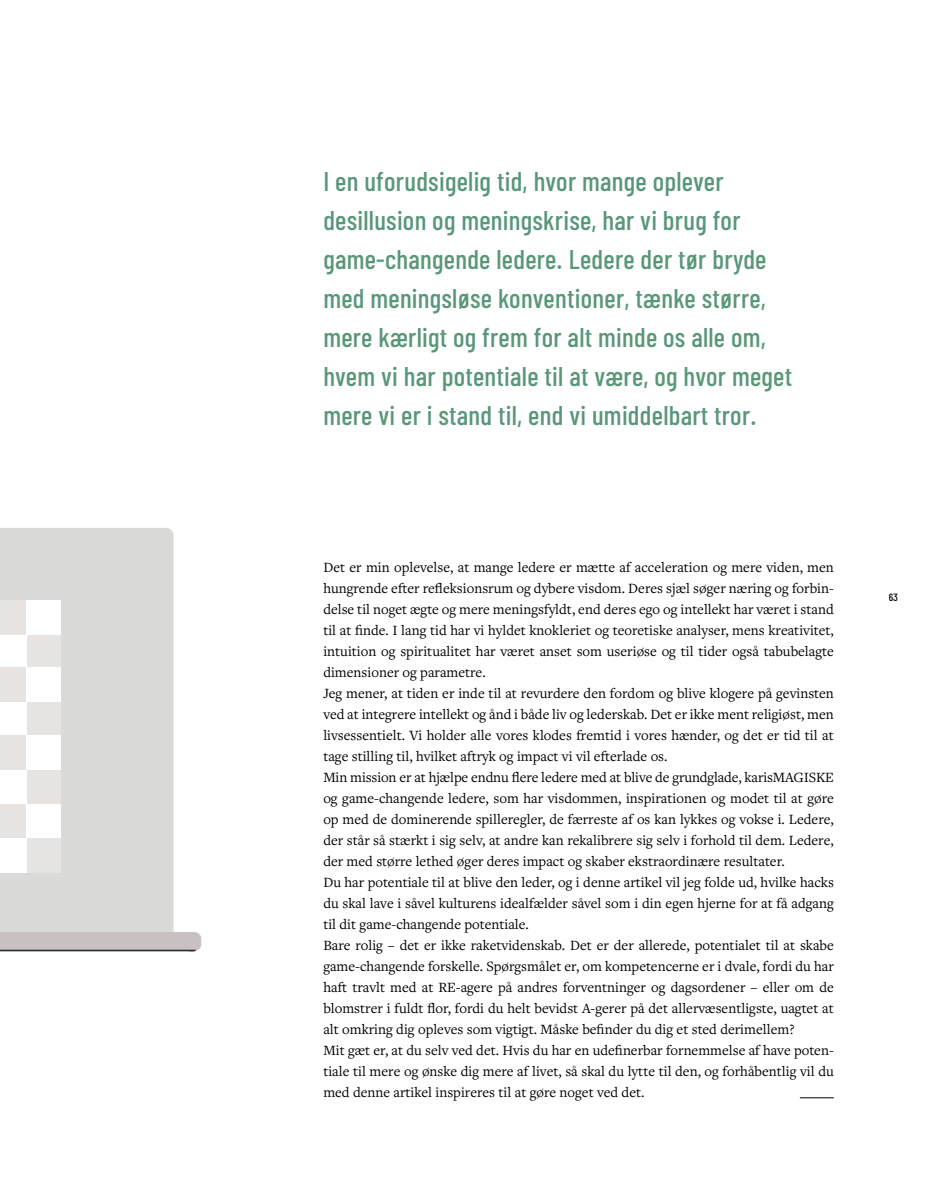
<style>
.page{position:relative;width:936px;height:1191px;background:#fff}
.page>*{position:absolute;margin:0;border:0;box-sizing:border-box;transform-origin:0 0}
.t1{font:500 27px/39px "Barlow Condensed";letter-spacing:.01em;color:#599779}
.t2{font:14.7px/21px "Freight Text Pro";color:#000}
.t3{font:500 10.5px "Barlow Condensed";color:#000}
</style>
<div class="page">
<hr style="left:800px;top:1097px;width:33px;height:1px;background:#000">
<div style="left:0;top:528px;width:173px;height:404px;background:#dadad9"></div>
<div style="left:0;top:600px;width:27px;height:35px;background:#e7e3e0"></div>
<div style="left:27px;top:600px;width:34px;height:35px;background:#fff"></div>
<div style="left:27px;top:635px;width:34px;height:34px;background:#e7e3e0"></div>
<div style="left:0;top:635px;width:27px;height:34px;background:#fff"></div>
<div style="left:0;top:667px;width:27px;height:35px;background:#e7e3e0"></div>
<div style="left:27px;top:667px;width:34px;height:35px;background:#fff"></div>
<div style="left:27px;top:702px;width:34px;height:34px;background:#e7e3e0"></div>
<div style="left:0;top:702px;width:27px;height:34px;background:#fff"></div>
<div style="left:0;top:735px;width:27px;height:35px;background:#e7e3e0"></div>
<div style="left:27px;top:735px;width:34px;height:35px;background:#fff"></div>
<div style="left:27px;top:770px;width:34px;height:34px;background:#e7e3e0"></div>
<div style="left:0;top:770px;width:27px;height:34px;background:#fff"></div>
<div style="left:0;top:804px;width:27px;height:34px;background:#e7e3e0"></div>
<div style="left:27px;top:804px;width:34px;height:34px;background:#fff"></div>
<div style="left:27px;top:838px;width:34px;height:34px;background:#e7e3e0"></div>
<div style="left:0;top:838px;width:27px;height:34px;background:#fff"></div>
<svg style="left:0;top:932px;width:201px;height:20px;background:#bcb7b7"></svg>
<p class="t1" style="left:323px;top:161px;width:470px">I en uforudsigelig tid, hvor mange oplever desillusion og meningskrise, har vi brug for game-changende ledere. Ledere der tør bryde med meningsløse konventioner, tænke større, mere kærligt og frem for alt minde os alle om, hvem vi har potentiale til at være, og hvor meget mere vi er i stand til, end vi umiddelbart tror.</p>
<p class="t2" style="left:323px;top:556px;width:512px">Det er min oplevelse, at mange ledere er mætte af acceleration og mere viden, men hungrende efter refleksionsrum og dybere visdom. Deres sjæl søger næring og forbin&shy;delse til noget ægte og mere meningsfyldt, end deres ego og intellekt har været i stand til at finde. I lang tid har vi hyldet knokleriet og teoretiske analyser, mens kreativitet, intuition og spiritualitet har været anset som useriøse og til tider også tabubelagte dimensioner og parametre.<br>Jeg mener, at tiden er inde til at revurdere den fordom og blive klogere på gevinsten ved at integrere intellekt og ånd i både liv og lederskab. Det er ikke ment religiøst, men livsessentielt. Vi holder alle vores klodes fremtid i vores hænder, og det er tid til at tage stilling til, hvilket aftryk og impact vi vil efterlade os.<br>Min mission er at hjælpe endnu flere ledere med at blive de grundglade, karisMAGISKE og game-changende ledere, som har visdommen, inspirationen og modet til at gøre op med de dominerende spilleregler, de færreste af os kan lykkes og vokse i. Ledere, der står så stærkt i sig selv, at andre kan rekalibrere sig selv i forhold til dem. Ledere, der med større lethed øger deres impact og skaber ekstraordinære resultater.<br>Du har potentiale til at blive den leder, og i denne artikel vil jeg folde ud, hvilke hacks du skal lave i såvel kulturens idealfælder såvel som i din egen hjerne for at få adgang til dit game-changende potentiale.<br>Bare rolig – det er ikke raketvidenskab. Det er der allerede, potentialet til at skabe game-changende forskelle. Spørgsmålet er, om kompetencerne er i dvale, fordi du har haft travlt med at RE-agere på andres forventninger og dagsordener – eller om de blomstrer i fuldt flor, fordi du helt bevidst A-gerer på det allervæsentligste, uagtet at alt omkring dig opleves som vigtigt. Måske befinder du dig et sted derimellem?<br>Mit gæt er, at du selv ved det. Hvis du har en udefinerbar fornemmelse af have poten&shy;tiale til mere og ønske dig mere af livet, så skal du lytte til den, og forhåbentlig vil du med denne artikel inspireres til at gøre noget ved det.</p>
<p class="t3" style="left:888px;top:591px;width:11px">63</p>
</div>
